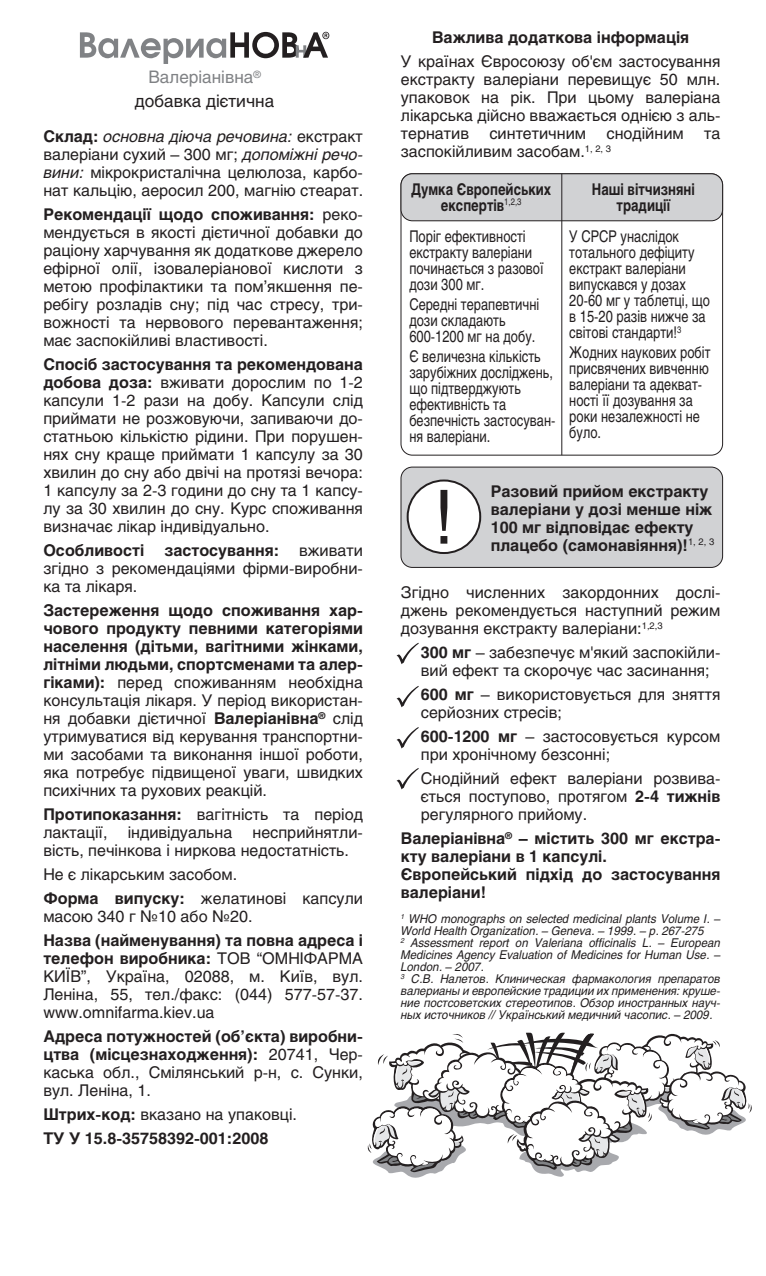
<style>
.page{position:relative;width:766px;height:1276px;background:#fff}
.page>*{position:absolute;margin:0;border:0;box-sizing:border-box;transform-origin:0 0}
.t1{font:17.2px/24px "Helios";color:#231f20;text-align:center}
.t2{font:16px/18px "Helios";color:#231f20;text-align:justify}
.t3{font:16px/16px "Helios";color:#231f20;scale:.8 1}
.t4{font:700 16px/18px "Helios";color:#231f20}
.t5{font:700 16px/16px "Helios";color:#231f20;text-align:center;scale:.82 1}
.t6{font:italic 12px/12px "Helios";color:#231f20;scale:.95 1}
.s1{color:#808285}
.s2{font-weight:700}
.s3{font-style:italic}
.s4{font-weight:400}
</style>
<div class="page">
<svg style="left:367px;top:1032px;width:385px;height:146px"></svg>
<div style="left:401px;top:467px;width:321px;height:100px;background:#d1d2d4;border-radius:11px"></div>
<div style="left:400px;top:466px;width:323px;height:102px;border:1px solid #231f20;border-radius:11px"></div>
<div style="left:401px;top:174px;width:321px;height:47px;background:#d1d2d4;border-radius:11px"></div>
<div style="left:400px;top:173px;width:323px;height:48px;border:1px solid #231f20;border-radius:11px"></div>
<hr style="left:561px;top:174px;width:1px;height:281px;background:#231f20">
<svg style="left:396px;top:643px;width:22px;height:21px"></svg>
<svg style="left:396px;top:686px;width:22px;height:21px"></svg>
<svg style="left:396px;top:727px;width:22px;height:21px"></svg>
<svg style="left:396px;top:768px;width:22px;height:21px"></svg>
<div style="left:407px;top:480px;width:73px;height:73px;background:#fff;border-radius:50%"></div>
<div style="left:406px;top:479px;width:75px;height:75px;border:2px solid #231f20;border-radius:50%"></div>
<svg style="left:440px;top:490px;width:7px;height:53px"></svg>
<svg style="left:80px;top:32px;width:249px;height:32px"></svg>
<p class="t1" style="left:135px;top:65px;width:141px"><span class="s1">Валеріанівна</span><sup>® </sup>добавка дієтична</p>
<p class="t2" style="left:43px;top:127px;width:321px"><span class="s2">Склад:</span> <span class="s3">основна діюча речовина:</span> екстракт валеріани сухий – 300 мг; <span class="s3">допоміжні речо&shy;вини:</span> мікрокристалічна целюлоза, карбо&shy;нат кальцію, аеросил 200, магнію стеарат.</p>
<p class="t2" style="left:43px;top:205px;width:321px"><span class="s2">Рекомендації щодо споживання:</span> реко&shy;мендується в якості дієтичної добавки до раціону харчування як додаткове джерело ефірної олії, ізовалеріанової кислоти з метою профілактики та пом’якшення пе&shy;ребігу розладів сну; під час стресу, три&shy;вожності та нервового перевантаження; має заспокійливі властивості.</p>
<p class="t2" style="left:43px;top:355px;width:321px"><span class="s2">Спосіб застосування та рекомендована добова доза:</span> вживати дорослим по 1-2 капсули 1-2 рази на добу. Капсули слід приймати не розжовуючи, запиваючи до&shy;статньою кількістю рідини. При порушен&shy;нях сну краще приймати 1 капсулу за 30 хвилин до сну або двічі на протязі вечора:<br>1 капсулу за 2-3 години до сну та 1 капсу&shy;лу за 30 хвилин до сну. Курс споживання визначає лікар індивідуально.</p>
<p class="t4" style="left:43px;top:541px;width:102px">Особливості</p>
<p class="t4" style="left:164px;top:541px;width:116px">застосування:</p>
<p class="t2" style="left:43px;top:541px;width:321px;text-indent:256px">вживати згідно з рекомендаціями фірми-виробни&shy;ка та лікаря.</p>
<p class="t2" style="left:43px;top:601px;width:321px"><span class="s2">Застереження щодо споживання хар&shy;чового продукту певними категоріями населення (дітьми, вагітними жінками, літніми людьми, спортсменами та алер&shy;гіками):</span> перед споживанням необхідна консультація лікаря. У період використан&shy;ня добавки дієтичної <span class="s2">Валеріанівна</span><sup>®</sup> слід утримуватися від керування транспортни&shy;ми засобами та виконання іншої роботи, яка потребує підвищеної уваги, швидких психічних та рухових реакцій.</p>
<p class="t2" style="left:43px;top:805px;width:321px"><span class="s2">Протипоказання:</span> вагітність та період лактації,</p>
<p class="t2" style="left:43px;top:823px;width:321px;text-indent:209px">несприйнятли&shy;вість, печінкова і ниркова недостатність.</p>
<p class="t2" style="left:43px;top:862px;width:321px;line-height:24px">Не є лікарським засобом.<br><span class="s2">Форма випуску:</span> желатинові капсули</p>
<p class="t2" style="left:43px;top:907px;width:211px">масою 340 г №10 або №20.</p>
<p class="t2" style="left:43px;top:931px;width:321px"><span class="s2">Назва (найменування) та повна адреса і телефон виробника:</span> ТОВ “ОМНІФАРМА КИЇВ”, Україна, 02088, м. Київ, вул.<br>Леніна, 55, тел./факс: (044) 577-57-37. www.omnifarma.kiev.ua</p>
<p class="t4" style="left:43px;top:1027px;width:321px;text-align:justify">Адреса потужностей (об’єкта) виробни&shy;цтва (місцезнаходження): <span class="s4">20741, Чер&shy;каська обл., Смілянський р-н, с. Сунки, вул. Леніна, 1.</span></p>
<p class="t4" style="left:43px;top:1102px;width:255px;line-height:24px">Штрих-код: <span class="s4">вказано на упаковці.<br></span>ТУ У 15.8-35758392-001:2008</p>
<p class="t2" style="left:128px;top:823px;width:106px">індивідуальна</p>
<p class="t4" style="left:432px;top:29px;width:258px">Важлива додаткова інформація</p>
<p class="t2" style="left:401px;top:53px;width:321px">У країнах Євросоюзу об'єм застосування екстракту валеріани перевищує 50 млн. упаковок на рік. При цьому валеріана лікарська дійсно вважається однією з аль&shy;тернатив</p>
<p class="t2" style="left:489px;top:125px;width:98px">синтетичним</p>
<p class="t2" style="left:606px;top:125px;width:79px">снодійним</p>
<p class="t2" style="left:704px;top:125px;width:18px">та</p>
<p class="t2" style="left:401px;top:143px;width:212px">заспокійливим засобам.<sup>1,</sup> <sup>2,</sup> <sup>3</sup></p>
<p class="t5" style="left:411px;top:181px;width:172px">Думка Європейських експертів<sup>1,2,3</sup></p>
<p class="t5" style="left:591px;top:181px;width:127px">Наші вітчизняні традиції</p>
<p class="t3" style="left:409px;top:228px;width:169px">Поріг ефективності екстракту валеріани починається з разової дози 300 мг.</p>
<p class="t3" style="left:409px;top:296px;width:164px">Середні терапевтичні дози складають<br>600-1200 мг на добу.</p>
<p class="t3" style="left:409px;top:348px;width:184px">Є величезна кількість зарубіжних досліджень, що підтверджують ефективність та безпечність застосуван&shy;ня валеріани.</p>
<p class="t3" style="left:569px;top:228px;width:177px">У СРСР унаслідок тотального дефіциту екстракт валеріани випускався у дозах<br>20-60 мг у таблетці, що в 15-20 разів нижче за світові стандарти!<sup>3</sup></p>
<p class="t3" style="left:569px;top:344px;width:178px">Жодних наукових робіт присвячених вивченню валеріани та адекват&shy;ності її дозування за роки незалежності не було.</p>
<p class="t4" style="left:490px;top:482px;width:225px">Разовий прийом екстракту валеріани у дозі менше ніж<br>100 мг відповідає ефекту плацебо (самонавіяння)!<sup>1,</sup> <sup>2,</sup> <sup>3</sup></p>
<p class="t2" style="left:401px;top:583px;width:321px">Згідно численних закордонних дослі&shy;джень рекомендується наступний режим дозування екстракту валеріани:<sup>1,2,3</sup></p>
<p class="t2" style="left:421px;top:643px;width:301px"><span class="s2">300 мг</span> – забезпечує м'який заспокійли&shy;вий ефект та скорочує час засинання;</p>
<p class="t2" style="left:421px;top:685px;width:301px"><span class="s2">600 мг</span> – використовується для зняття серйозних стресів;</p>
<p class="t2" style="left:421px;top:727px;width:301px"><span class="s2">600-1200 мг</span> – застосовується курсом при хронічному безсонні;</p>
<p class="t2" style="left:421px;top:769px;width:301px">Снодійний ефект валеріани розвива&shy;ється поступово, протягом <span class="s2">2-4 тижнів </span>регулярного прийому.</p>
<p class="t4" style="left:401px;top:829px;width:321px">Валеріанівна<sup>®</sup> – містить 300 мг екстра&shy;кту валеріани в 1 капсулі.<br>Європейський підхід до застосування валеріани!</p>
<p class="t6" style="left:401px;top:912px;width:338px"><sup>1</sup> WHO monographs on selected medicinal plants Volume I. – World Health Organization. – Geneva. – 1999. – p. 267-275<br><sup>2</sup> Assessment report on Valeriana officinalis L. – European Medicines Agency Evaluation of Medicines for Human Use. – London. – 2007.<br><sup>3</sup> С.В. Налетов. Клиническая фармакология препаратов валерианы и европейские традиции их применения: круше&shy;ние постсоветских стереотипов. Обзор иностранных науч&shy;ных источников // Український медичний часопис. – 2009.</p>
</div>
